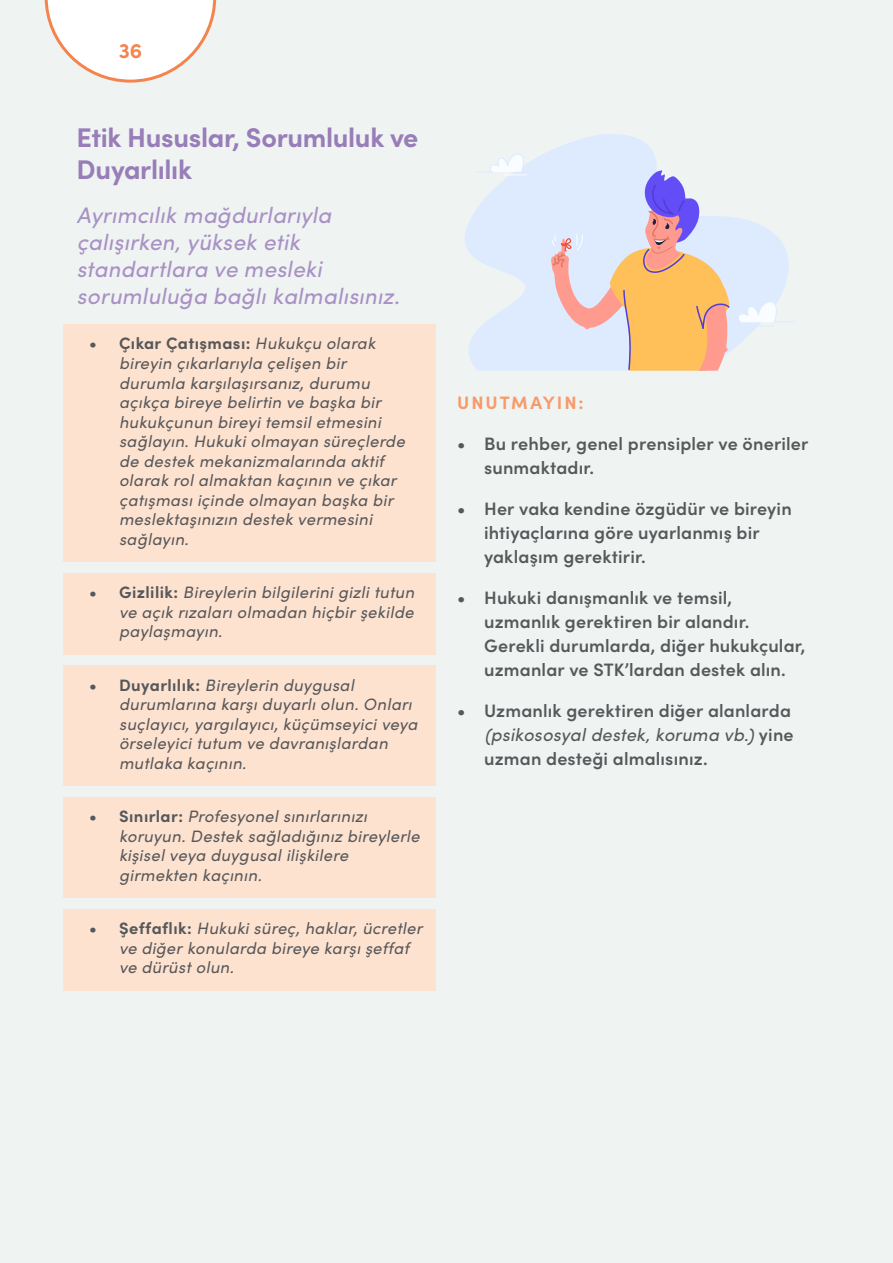
<style>
.page{position:relative;width:893px;height:1263px;background:#eff4f3}
.page>*{position:absolute;margin:0;border:0;box-sizing:border-box;transform-origin:0 0}
.t1{font:700 27px/32.4px "Sofia Pro";letter-spacing:-.015em;color:#997db8}
.t2{font:italic 22.5px/27px "Sofia Pro";letter-spacing:.01em;color:#a991c4}
.t3{font:700 21px "Sofia Pro";color:#f5834c}
.t4{font:600 18px/24px "Sofia Pro";letter-spacing:.01em;color:#57585a}
.t5{font:700 18px "Sofia Pro";letter-spacing:.11em;color:#f89a6a}
.t6{font:italic 16.5px/19.5px "Sofia Pro";letter-spacing:.02em;color:#57585a}
.s1{font-weight:700;font-style:normal}
.s2{font-weight:400;font-style:italic}
</style>
<div class="page">
<svg style="left:45px;top:0;width:171px;height:83px"></svg>
<div style="left:64px;top:325px;width:372px;height:237px;background:#fee2d0"></div>
<div style="left:64px;top:573px;width:372px;height:81px;background:#fee2d0"></div>
<div style="left:64px;top:666px;width:372px;height:120px;background:#fee2d0"></div>
<div style="left:64px;top:797px;width:372px;height:101px;background:#fee2d0"></div>
<div style="left:64px;top:909px;width:372px;height:81px;background:#fee2d0"></div>
<svg style="left:465px;top:134px;width:192px;height:237px;fill:#deebff"></svg>
<svg style="left:476px;top:150px;width:64px;height:25px"></svg>
<svg style="left:551px;top:170px;width:238px;height:201px"></svg>
<p class="t3" style="left:119px;top:34px;width:25px">36</p>
<h1 class="t1" style="left:77px;top:119px;width:343px">Etik Hususlar, Sorumluluk ve<br>Duyarlılık</h1>
<h2 class="t2" style="left:77px;top:200px;width:325px">Ayrımcılık mağdurlarıyla çalışırken, yüksek etik standartlara ve mesleki sorumluluğa bağlı kalmalısınız.</h2>
<p class="t6" style="left:119px;top:333px;width:287px;text-indent:-30px"><span class="s1">• Çıkar Çatışması:</span> Hukukçu olarak bireyin çıkarlarıyla çelişen bir durumla karşılaşırsanız, durumu açıkça bireye belirtin ve başka bir hukukçunun bireyi temsil etmesini sağlayın. Hukuki olmayan süreçlerde de destek mekanizmalarında aktif olarak rol almaktan kaçının ve çıkar çatışması içinde olmayan başka bir meslektaşınızın destek vermesini sağlayın.</p>
<p class="t6" style="left:119px;top:582px;width:297px;text-align:justify;text-indent:-30px"><span class="s1">• Gizlilik:</span> Bireylerin bilgilerini gizli tutun ve açık rızaları olmadan hiçbir şekilde paylaşmayın.</p>
<p class="t6" style="left:119px;top:674px;width:300px;text-indent:-30px"><span class="s1">• Duyarlılık:</span> Bireylerin duygusal durumlarına karşı duyarlı olun. Onları suçlayıcı, yargılayıcı, küçümseyici veya örseleyici tutum ve davranışlardan mutlaka kaçının.</p>
<p class="t6" style="left:119px;top:806px;width:302px;text-indent:-30px"><span class="s1">• Sınırlar:</span> Profesyonel sınırlarınızı koruyun. Destek sağladığınız bireylerle kişisel veya duygusal ilişkilere girmekten kaçının.</p>
<p class="t6" style="left:119px;top:918px;width:305px;text-indent:-30px"><span class="s1">• Şeffaflık:</span> Hukuki süreç, haklar, ücretler ve diğer konularda bireye karşı şeffaf ve dürüst olun.</p>
<p class="t5" style="left:457px;top:389px;width:128px">UNUTMAYIN:</p>
<p class="t4" style="left:484px;top:431px;width:326px;text-indent:-27px">• Bu rehber, genel prensipler ve öneriler sunmaktadır.</p>
<p class="t4" style="left:484px;top:496px;width:309px;text-indent:-27px">• Her vaka kendine özgüdür ve bireyin ihtiyaçlarına göre uyarlanmış bir yaklaşım gerektirir.</p>
<p class="t4" style="left:484px;top:585px;width:323px;text-indent:-27px">• Hukuki danışmanlık ve temsil, uzmanlık gerektiren bir alandır.<br>Gerekli durumlarda, diğer hukukçular, uzmanlar ve STK’lardan destek alın.</p>
<p class="t4" style="left:484px;top:698px;width:311px;text-indent:-27px">• Uzmanlık gerektiren diğer alanlarda <span class="s2">(psikososyal destek, koruma vb.)</span> yine uzman desteği almalısınız.</p>
</div>
